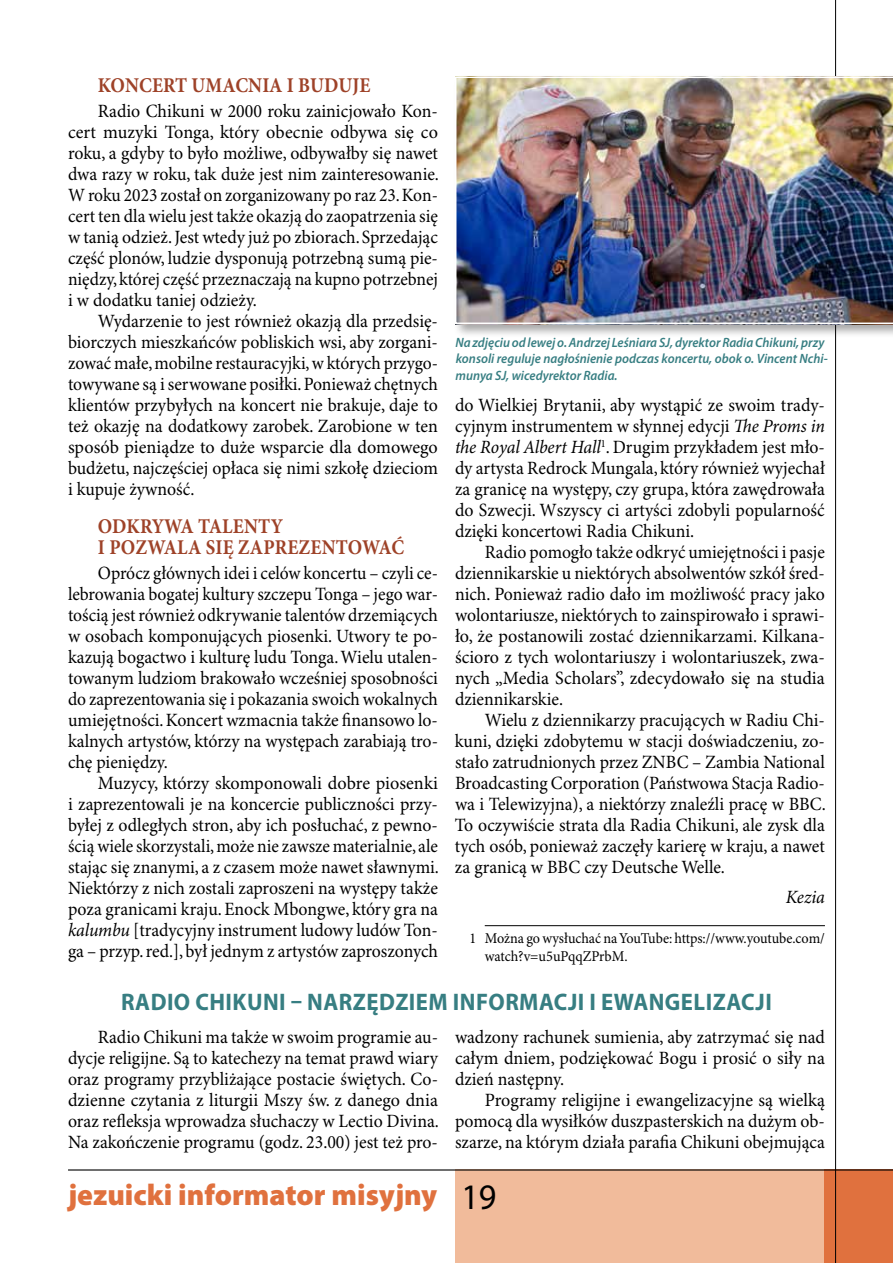
<style>
.page{position:relative;width:893px;height:1263px;background:#fff}
.page>*{position:absolute;margin:0;border:0;box-sizing:border-box;transform-origin:0 0}
.t1{font:900 30px "Myriad Pro";color:#e0713e}
.t2{font:700 24px "Myriad Pro";letter-spacing:.02em;color:#377e82;scale:.95 1}
.t3{font:700 21px/21px "Minion Pro";letter-spacing:.01em;color:#9e4228;scale:.9 1}
.t4{font:18.75px/21px "Minion Pro";color:#000;text-align:justify;scale:.95 1}
.t5{font:18.75px/21px "Minion Pro";color:#000;text-align:justify;scale:.94 1}
.t6{font:18.75px/21px "Minion Pro";color:#000;text-align:justify;scale:.96 1}
.t7{font:18.75px/21px "Minion Pro";color:#000;text-align:justify}
.t8{font:italic 18.75px "Minion Pro";letter-spacing:-.005em;color:#000;scale:.95 1}
.t9{font:15px/18px "Minion Pro";letter-spacing:-.005em;color:#000;scale:.94 1}
.t10{font:italic 600 13.5px/16.5px "Myriad Pro";color:#377e82;scale:.95 1}
.s1{font-style:italic}
.s2{font-weight:400;font-size:36px;color:#000}
</style>
<div class="page">
<div style="left:455px;top:1169px;width:370px;height:94px;background:#f1bb9b"></div>
<div style="left:825px;top:1169px;width:68px;height:94px;background:#e0713e"></div>
<hr style="left:68px;top:1169px;width:825px;height:1px;background:#000">
<hr style="left:835px;top:0;width:1px;height:1263px;background:#000">
<hr style="left:485px;top:925px;width:340px;height:1px;background:#000">
<div style="left:453px;top:75px;width:440px;height:264px;background:#000;opacity:.35"></div>
<img style="left:455px;top:77px;width:438px;height:247px">
<p class="t3" style="left:98px;top:75px;width:304px">KONCERT UMACNIA I BUDUJE</p>
<p class="t4" style="left:68px;top:101px;width:392px;text-indent:30px">Radio Chikuni w 2000 roku zainicjowało Kon&shy;cert muzyki Tonga, który obecnie odbywa się co roku, a gdyby to było możliwe, odbywałby się nawet dwa razy w roku, tak duże jest nim zainteresowanie.<br>W roku 2023 został on zorganizowany po raz 23. Kon&shy;cert ten dla wielu jest także okazją do zaopatrzenia się w tanią odzież. Jest wtedy już po zbiorach. Sprzedając część plonów, ludzie dysponują potrzebną sumą pie&shy;niędzy, której część przeznaczają na kupno potrzebnej i w dodatku taniej odzieży.</p>
<p class="t4" style="left:68px;top:311px;width:391px;text-indent:30px">Wydarzenie to jest również okazją dla przedsię&shy;biorczych mieszkańców pobliskich wsi, aby zorgani&shy;zować małe, mobilne restauracyjki, w których przygo&shy;towywane są i serwowane posiłki. Ponieważ chętnych klientów przybyłych na koncert nie brakuje, daje to też okazję na dodatkowy zarobek. Zarobione w ten sposób pieniądze to duże wsparcie dla domowego budżetu, najczęściej opłaca się nimi szkołę dzieciom i kupuje żywność.</p>
<p class="t3" style="left:98px;top:517px;width:342px">ODKRYWA TALENTY<br>I POZWALA SIĘ ZAPREZENTOWAĆ</p>
<p class="t5" style="left:68px;top:564px;width:395px;text-indent:30px">Oprócz głównych idei i celów koncertu – czyli ce&shy;lebrowania bogatej kultury szczepu Tonga – jego war&shy;tością jest również odkrywanie talentów drzemiących w osobach komponujących piosenki. Utwory te po&shy;kazują bogactwo i kulturę ludu Tonga. Wielu utalen&shy;towanym ludziom brakowało wcześniej sposobności do zaprezentowania się i pokazania swoich wokalnych umiejętności. Koncert wzmacnia także finansowo lo&shy;kalnych artystów, którzy na występach zarabiają tro&shy;chę pieniędzy.</p>
<p class="t7" style="left:68px;top:774px;width:372px;text-indent:30px">Muzycy, którzy skomponowali dobre piosenki i zaprezentowali je na koncercie publiczności przy&shy;byłej z odległych stron, aby ich posłuchać, z pewno&shy;ścią wiele skorzystali, może nie zawsze materialnie, ale stając się znanymi, a z czasem może nawet sławnymi.<br>Niektórzy z nich zostali zaproszeni na występy także poza granicami kraju. Enock Mbongwe, który gra na <span class="s1">kalumbu</span> [tradycyjny instrument ludowy ludów Ton&shy;ga – przyp. red.], był jednym z artystów zaproszonych</p>
<p class="t10" style="left:455px;top:334px;width:393px">Na zdjęciu od lewej o. Andrzej Leśniara SJ, dyrektor Radia Chikuni, przy konsoli reguluje nagłośnienie podczas koncertu, obok o. Vincent Nchi&shy;munya SJ, wicedyrektor Radia.</p>
<p class="t6" style="left:455px;top:395px;width:387px">do Wielkiej Brytanii, aby wystąpić ze swoim trady&shy;cyjnym instrumentem w słynnej edycji <span class="s1">The Proms in the Royal Albert Hall</span><sup>1</sup>. Drugim przykładem jest mło&shy;dy artysta Redrock Mungala, który również wyjechał za granicę na występy, czy grupa, która zawędrowała do Szwecji. Wszyscy ci artyści zdobyli popularność dzięki koncertowi Radia Chikuni.</p>
<p class="t5" style="left:455px;top:542px;width:395px;text-indent:30px">Radio pomogło także odkryć umiejętności i pasje dziennikarskie u niektórych absolwentów szkół śred&shy;nich. Ponieważ radio dało im możliwość pracy jako wolontariusze, niektórych to zainspirowało i sprawi&shy;ło, że postanowili zostać dziennikarzami. Kilkana&shy;ścioro z tych wolontariuszy i wolontariuszek, zwa&shy;nych „Media Scholars”, zdecydowało się na studia dziennikarskie.</p>
<p class="t4" style="left:455px;top:710px;width:392px;text-indent:30px">Wielu z dziennikarzy pracujących w Radiu Chi&shy;kuni, dzięki zdobytemu w stacji doświadczeniu, zo&shy;stało zatrudnionych przez ZNBC – Zambia National Broadcasting Corporation (Państwowa Stacja Radio&shy;wa i Telewizyjna), a niektórzy znaleźli pracę w BBC.<br>To oczywiście strata dla Radia Chikuni, ale zysk dla tych osób, ponieważ zaczęły karierę w kraju, a nawet za granicą w BBC czy Deutsche Welle.</p>
<p class="t8" style="left:786px;top:885px;width:43px">Kezia</p>
<p class="t9" style="left:485px;top:930px;width:363px;text-indent:-15px">1 Można go wysłuchać na YouTube: https://www.youtube.com/ watch?v=u5uPqqZPrbM.</p>
<p class="t2" style="left:121px;top:988px;width:686px">RADIO CHIKUNI – NARZĘDZIEM INFORMACJI I EWANGELIZACJI</p>
<p class="t4" style="left:68px;top:1027px;width:392px;text-indent:30px">Radio Chikuni ma także w swoim programie au&shy;dycje religijne. Są to katechezy na temat prawd wiary oraz programy przybliżające postacie świętych. Co&shy;dzienne czytania z liturgii Mszy św. z danego dnia oraz refleksja wprowadza słuchaczy w Lectio Divina.<br>Na zakończenie programu (godz. 23.00) jest też pro-</p>
<p class="t4" style="left:455px;top:1027px;width:391px">wadzony rachunek sumienia, aby zatrzymać się nad całym dniem, podziękować Bogu i prosić o siły na dzień następny.</p>
<p class="t6" style="left:455px;top:1090px;width:387px;text-indent:30px">Programy religijne i ewangelizacyjne są wielką pomocą dla wysiłków duszpasterskich na dużym ob&shy;szarze, na którym działa parafia Chikuni obejmująca</p>
<h1 class="t1" style="left:68px;top:1177px;width:430px">jezuicki informator misyjny <span class="s2">19</span></h1>
</div>
